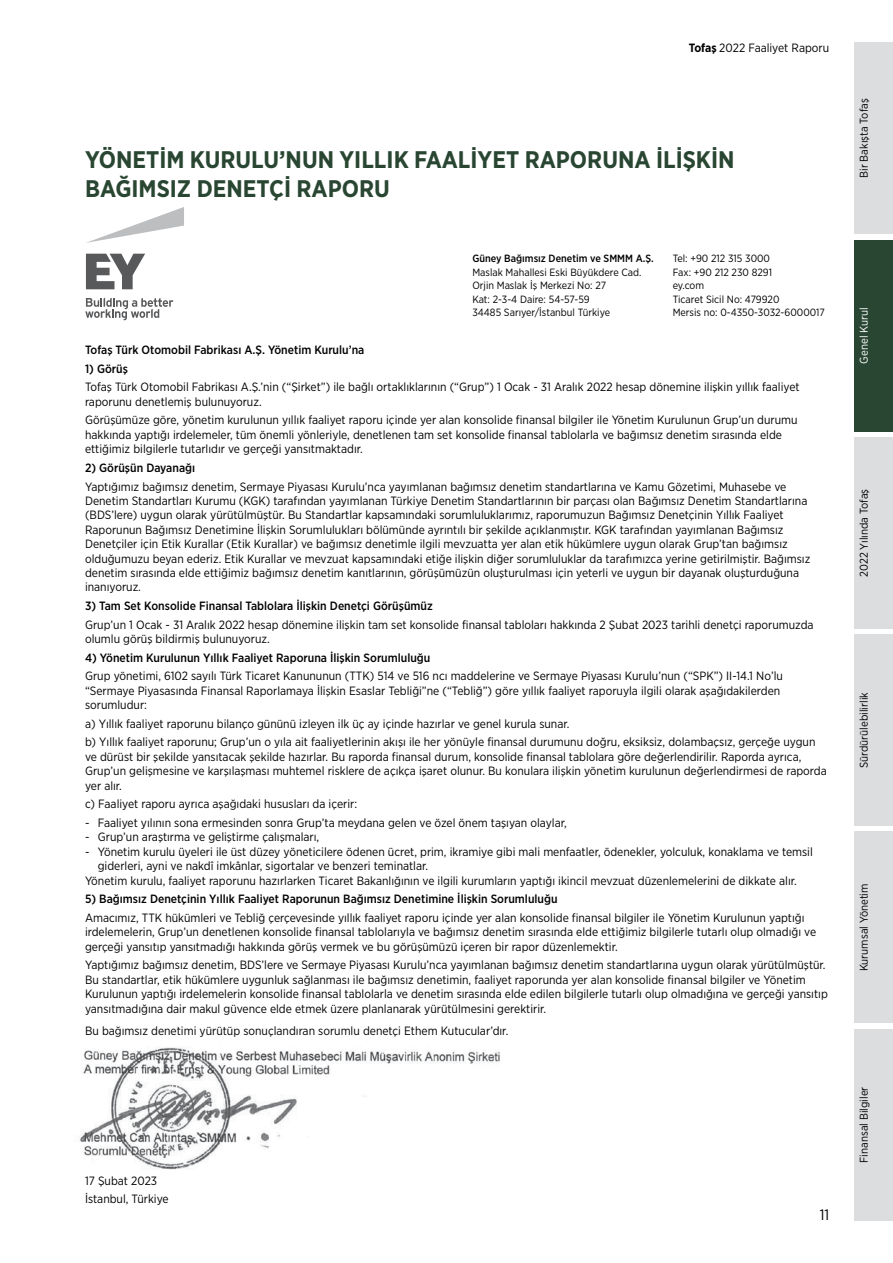
<style>
.page{position:relative;width:893px;height:1263px;background:#fff}
.page>*{position:absolute;margin:0;border:0;box-sizing:border-box;transform-origin:0 0}
.t1{font:700 24px/28.8px "Gotham Narrow";color:#294632}
.t2{font:15px "Gotham Narrow";color:#000}
.t3{font:12px/14.4px "Gotham Narrow";color:#000}
.t4{font:500 12px "Gotham Narrow";color:#000}
.t5{font:11.25px "Gotham Narrow";color:#000}
.t6{font:11.25px "Gotham Narrow";color:#fff}
.t7{font:10.5px/13.5px "Gotham Narrow";color:#000}
.t8{font:500 10.5px "Gotham Narrow";color:#000}
.s1{font-weight:700}
</style>
<div class="page">
<div style="left:855px;top:43px;width:38px;height:191px;background:#dcddde"></div>
<div style="left:855px;top:240px;width:38px;height:191px;background:#294632"></div>
<div style="left:855px;top:437px;width:38px;height:191px;background:#dcddde"></div>
<div style="left:855px;top:634px;width:38px;height:192px;background:#dcddde"></div>
<div style="left:855px;top:832px;width:38px;height:191px;background:#dcddde"></div>
<div style="left:855px;top:1029px;width:38px;height:191px;background:#dcddde"></div>
<svg style="left:85px;top:298px;width:88px;height:22px"></svg>
<svg style="left:86px;top:207px;width:98px;height:36px"></svg>
<svg style="left:86px;top:254px;width:59px;height:35px"></svg>
<img style="left:80px;top:1047px;width:420px;height:123px">
<p class="t3" style="left:689px;top:40px;width:142px"><span class="s1">Tofaş</span> 2022 Faaliyet Raporu</p>
<h1 class="t1" style="left:85px;top:145px;width:651px">YÖNETİM KURULU’NUN YILLIK FAALİYET RAPORUNA İLİŞKİN<br>BAĞIMSIZ DENETÇİ RAPORU</h1>
<p class="t8" style="left:472px;top:252px;width:183px">Güney Bağımsız Denetim ve SMMM A.Ş.</p>
<p class="t7" style="left:472px;top:265px;width:171px">Maslak Mahallesi Eski Büyükdere Cad.<br>Orjin Maslak İş Merkezi No: 27<br>Kat: 2-3-4 Daire: 54-57-59<br>34485 Sarıyer/İstanbul Türkiye</p>
<p class="t7" style="left:673px;top:251px;width:154px">Tel: +90 212 315 3000<br>Fax: +90 212 230 8291<br>ey.com<br>Ticaret Sicil No: 479920<br>Mersis no: 0-4350-3032-6000017</p>
<p class="t4" style="left:85px;top:342px;width:281px">Tofaş Türk Otomobil Fabrikası A.Ş. Yönetim Kurulu’na</p>
<p class="t4" style="left:85px;top:361px;width:44px">1) Görüş</p>
<p class="t3" style="left:85px;top:380px;width:716px">Tofaş Türk Otomobil Fabrikası A.Ş.’nin (“Şirket”) ile bağlı ortaklıklarının (“Grup”) 1 Ocak - 31 Aralık 2022 hesap dönemine ilişkin yıllık faaliyet raporunu denetlemiş bulunuyoruz.</p>
<p class="t3" style="left:85px;top:413px;width:714px">Görüşümüze göre, yönetim kurulunun yıllık faaliyet raporu içinde yer alan konsolide finansal bilgiler ile Yönetim Kurulunun Grup’un durumu hakkında yaptığı irdelemeler, tüm önemli yönleriyle, denetlenen tam set konsolide finansal tablolarla ve bağımsız denetim sırasında elde ettiğimiz bilgilerle tutarlıdır ve gerçeği yansıtmaktadır.</p>
<p class="t4" style="left:85px;top:460px;width:112px">2) Görüşün Dayanağı</p>
<p class="t3" style="left:85px;top:479px;width:727px">Yaptığımız bağımsız denetim, Sermaye Piyasası Kurulu’nca yayımlanan bağımsız denetim standartlarına ve Kamu Gözetimi, Muhasebe ve Denetim Standartları Kurumu (KGK) tarafından yayımlanan Türkiye Denetim Standartlarının bir parçası olan Bağımsız Denetim Standartlarına (BDS’lere) uygun olarak yürütülmüştür. Bu Standartlar kapsamındaki sorumluluklarımız, raporumuzun Bağımsız Denetçinin Yıllık Faaliyet Raporunun Bağımsız Denetimine İlişkin Sorumlulukları bölümünde ayrıntılı bir şekilde açıklanmıştır. KGK tarafından yayımlanan Bağımsız Denetçiler için Etik Kurallar (Etik Kurallar) ve bağımsız denetimle ilgili mevzuatta yer alan etik hükümlere uygun olarak Grup’tan bağımsız olduğumuzu beyan ederiz. Etik Kurallar ve mevzuat kapsamındaki etiğe ilişkin diğer sorumluluklar da tarafımızca yerine getirilmiştir. Bağımsız denetim sırasında elde ettiğimiz bağımsız denetim kanıtlarının, görüşümüzün oluşturulması için yeterli ve uygun bir dayanak oluşturduğuna inanıyoruz.</p>
<p class="t4" style="left:85px;top:598px;width:349px">3) Tam Set Konsolide Finansal Tablolara İlişkin Denetçi Görüşümüz</p>
<p class="t3" style="left:85px;top:617px;width:730px">Grup’un 1 Ocak - 31 Aralık 2022 hesap dönemine ilişkin tam set konsolide finansal tabloları hakkında 2 Şubat 2023 tarihli denetçi raporumuzda olumlu görüş bildirmiş bulunuyoruz.</p>
<p class="t4" style="left:85px;top:650px;width:347px">4) Yönetim Kurulunun Yıllık Faaliyet Raporuna İlişkin Sorumluluğu</p>
<p class="t3" style="left:85px;top:669px;width:699px">Grup yönetimi, 6102 sayılı Türk Ticaret Kanununun (TTK) 514 ve 516 ncı maddelerine ve Sermaye Piyasası Kurulu’nun (“SPK”) II-14.1 No’lu “Sermaye Piyasasında Finansal Raporlamaya İlişkin Esaslar Tebliği”ne (“Tebliğ”) göre yıllık faaliyet raporuyla ilgili olarak aşağıdakilerden sorumludur:</p>
<p class="t3" style="left:85px;top:714px;width:732px;line-height:18.6px">a) Yıllık faaliyet raporunu bilanço gününü izleyen ilk üç ay içinde hazırlar ve genel kurula sunar.<br>b) Yıllık faaliyet raporunu; Grup’un o yıla ait faaliyetlerinin akışı ile her yönüyle finansal durumunu doğru, eksiksiz, dolambaçsız, gerçeğe uygun</p>
<p class="t3" style="left:85px;top:749px;width:743px">ve dürüst bir şekilde yansıtacak şekilde hazırlar. Bu raporda finansal durum, konsolide finansal tablolara göre değerlendirilir. Raporda ayrıca,<br>Grup’un gelişmesine ve karşılaşması muhtemel risklere de açıkça işaret olunur. Bu konulara ilişkin yönetim kurulunun değerlendirmesi de raporda yer alır.</p>
<p class="t3" style="left:85px;top:797px;width:274px">c) Faaliyet raporu ayrıca aşağıdaki hususları da içerir:</p>
<p class="t3" style="left:85px;top:815px;width:483px">- Faaliyet yılının sona ermesinden sonra Grup’ta meydana gelen ve özel önem taşıyan olaylar,</p>
<p class="t3" style="left:85px;top:830px;width:236px">- Grup’un araştırma ve geliştirme çalışmaları,</p>
<p class="t3" style="left:85px;top:844px;width:729px">- Yönetim kurulu üyeleri ile üst düzey yöneticilere ödenen ücret, prim, ikramiye gibi mali menfaatler, ödenekler, yolculuk, konaklama ve temsil</p>
<p class="t3" style="left:98px;top:858px;width:332px">giderleri, ayni ve nakdî imkânlar, sigortalar ve benzeri teminatlar.</p>
<p class="t3" style="left:85px;top:873px;width:713px">Yönetim kurulu, faaliyet raporunu hazırlarken Ticaret Bakanlığının ve ilgili kurumların yaptığı ikincil mevzuat düzenlemelerini de dikkate alır.</p>
<p class="t4" style="left:85px;top:891px;width:474px">5) Bağımsız Denetçinin Yıllık Faaliyet Raporunun Bağımsız Denetimine İlişkin Sorumluluğu</p>
<p class="t3" style="left:85px;top:910px;width:733px">Amacımız, TTK hükümleri ve Tebliğ çerçevesinde yıllık faaliyet raporu içinde yer alan konsolide finansal bilgiler ile Yönetim Kurulunun yaptığı irdelemelerin, Grup’un denetlenen konsolide finansal tablolarıyla ve bağımsız denetim sırasında elde ettiğimiz bilgilerle tutarlı olup olmadığı ve gerçeği yansıtıp yansıtmadığı hakkında görüş vermek ve bu görüşümüzü içeren bir rapor düzenlemektir.</p>
<p class="t3" style="left:85px;top:958px;width:744px">Yaptığımız bağımsız denetim, BDS’lere ve Sermaye Piyasası Kurulu’nca yayımlanan bağımsız denetim standartlarına uygun olarak yürütülmüştür.<br>Bu standartlar, etik hükümlere uygunluk sağlanması ile bağımsız denetimin, faaliyet raporunda yer alan konsolide finansal bilgiler ve Yönetim Kurulunun yaptığı irdelemelerin konsolide finansal tablolarla ve denetim sırasında elde edilen bilgilerle tutarlı olup olmadığına ve gerçeği yansıtıp yansıtmadığına dair makul güvence elde etmek üzere planlanarak yürütülmesini gerektirir.</p>
<p class="t3" style="left:85px;top:1024px;width:425px">Bu bağımsız denetimi yürütüp sonuçlandıran sorumlu denetçi Ethem Kutucular’dır.</p>
<p class="t3" style="left:85px;top:1171px;width:85px;line-height:18.6px">17 Şubat 2023<br>İstanbul, Türkiye</p>
<p class="t2" style="left:820px;top:1206px;width:11px">11</p>
<p class="t5" style="left:857px;top:178px;width:81px;rotate:-90deg">Bir Bakışta Tofaş</p>
<p class="t6" style="left:857px;top:363px;width:57px;rotate:-90deg">Genel Kurul</p>
<p class="t5" style="left:857px;top:577px;width:90px;rotate:-90deg">2022 Yılında Tofaş</p>
<p class="t5" style="left:857px;top:768px;width:77px;rotate:-90deg">Sürdürülebilirlik</p>
<p class="t5" style="left:857px;top:971px;width:89px;rotate:-90deg">Kurumsal Yönetim</p>
<p class="t5" style="left:857px;top:1163px;width:78px;rotate:-90deg">Finansal Bilgiler</p>
</div>
